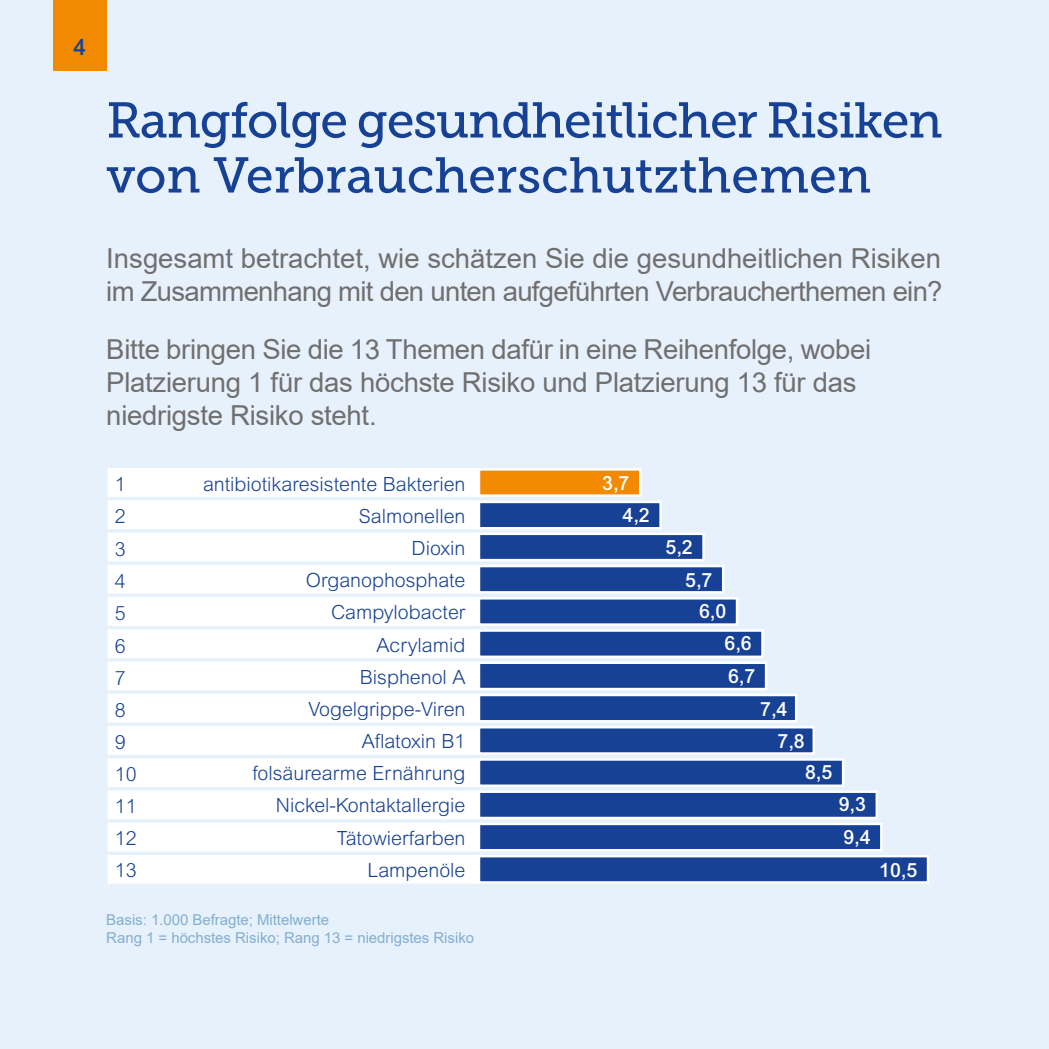
<style>
.page{position:relative;width:1049px;height:1049px;background:#e7f1fc}
.page>*{position:absolute;margin:0;border:0;box-sizing:border-box;transform-origin:0 0}
.t1{font:50px/55px "Museo Slab 500";letter-spacing:-.025em;color:#164194}
.t2{font:27.5px/33px "Arial";letter-spacing:-.01em;color:#706f6f}
.t3{font:500 22.5px "Arial MT Pro";color:#164194}
.t4{font:300 19.5px/32.2px "Arial MT Pro";color:#164194}
.t5{font:500 19.5px "Arial MT Pro";color:#fff}
.t6{font:15px/18px "Arial";letter-spacing:-.005em;color:#83afd0}
</style>
<div class="page">
<div style="left:109px;top:502px;width:369px;height:26px;background:#fff"></div>
<div style="left:108px;top:500px;width:372px;height:29px;border:2px solid #fff"></div>
<div style="left:479px;top:502px;width:181px;height:26px;background:#164194"></div>
<div style="left:478px;top:501px;width:184px;height:28px;border:2px solid #fff"></div>
<div style="left:109px;top:534px;width:369px;height:26px;background:#fff"></div>
<div style="left:108px;top:533px;width:372px;height:28px;border:2px solid #fff"></div>
<div style="left:479px;top:534px;width:224px;height:26px;background:#164194"></div>
<div style="left:478px;top:533px;width:227px;height:28px;border:2px solid #fff"></div>
<div style="left:109px;top:566px;width:369px;height:26px;background:#fff"></div>
<div style="left:108px;top:565px;width:372px;height:28px;border:2px solid #fff"></div>
<div style="left:479px;top:566px;width:244px;height:26px;background:#164194"></div>
<div style="left:478px;top:565px;width:246px;height:28px;border:2px solid #fff"></div>
<div style="left:109px;top:598px;width:369px;height:26px;background:#fff"></div>
<div style="left:108px;top:597px;width:372px;height:29px;border:2px solid #fff"></div>
<div style="left:479px;top:598px;width:258px;height:26px;background:#164194"></div>
<div style="left:478px;top:597px;width:260px;height:29px;border:2px solid #fff"></div>
<div style="left:109px;top:630px;width:369px;height:27px;background:#fff"></div>
<div style="left:108px;top:629px;width:372px;height:29px;border:2px solid #fff"></div>
<div style="left:479px;top:630px;width:283px;height:27px;background:#164194"></div>
<div style="left:478px;top:629px;width:286px;height:29px;border:2px solid #fff"></div>
<div style="left:109px;top:663px;width:369px;height:26px;background:#fff"></div>
<div style="left:108px;top:661px;width:372px;height:29px;border:2px solid #fff"></div>
<div style="left:479px;top:663px;width:287px;height:26px;background:#164194"></div>
<div style="left:478px;top:661px;width:289px;height:29px;border:2px solid #fff"></div>
<div style="left:109px;top:695px;width:370px;height:26px;background:#fff"></div>
<div style="left:108px;top:694px;width:372px;height:28px;border:2px solid #fff"></div>
<div style="left:479px;top:695px;width:317px;height:26px;background:#164194"></div>
<div style="left:478px;top:694px;width:319px;height:28px;border:2px solid #fff"></div>
<div style="left:109px;top:727px;width:370px;height:26px;background:#fff"></div>
<div style="left:108px;top:726px;width:372px;height:29px;border:2px solid #fff"></div>
<div style="left:479px;top:727px;width:335px;height:26px;background:#164194"></div>
<div style="left:478px;top:726px;width:337px;height:29px;border:2px solid #fff"></div>
<div style="left:109px;top:759px;width:370px;height:27px;background:#fff"></div>
<div style="left:108px;top:758px;width:372px;height:29px;border:2px solid #fff"></div>
<div style="left:479px;top:759px;width:364px;height:27px;background:#164194"></div>
<div style="left:478px;top:758px;width:366px;height:29px;border:2px solid #fff"></div>
<div style="left:109px;top:792px;width:370px;height:26px;background:#fff"></div>
<div style="left:108px;top:790px;width:372px;height:29px;border:2px solid #fff"></div>
<div style="left:479px;top:792px;width:398px;height:26px;background:#164194"></div>
<div style="left:478px;top:790px;width:400px;height:29px;border:2px solid #fff"></div>
<div style="left:109px;top:824px;width:370px;height:26px;background:#fff"></div>
<div style="left:108px;top:823px;width:372px;height:28px;border:2px solid #fff"></div>
<div style="left:479px;top:824px;width:402px;height:26px;background:#164194"></div>
<div style="left:478px;top:823px;width:404px;height:28px;border:2px solid #fff"></div>
<div style="left:109px;top:856px;width:370px;height:26px;background:#fff"></div>
<div style="left:108px;top:855px;width:372px;height:28px;border:2px solid #fff"></div>
<div style="left:479px;top:856px;width:449px;height:26px;background:#164194"></div>
<div style="left:478px;top:855px;width:451px;height:28px;border:2px solid #fff"></div>
<div style="left:109px;top:469px;width:369px;height:27px;background:#fff"></div>
<div style="left:108px;top:468px;width:372px;height:29px;border:2px solid #fff"></div>
<div style="left:479px;top:469px;width:161px;height:27px;background:#f18a00"></div>
<div style="left:478px;top:468px;width:163px;height:29px;border:2px solid #fff"></div>
<div style="left:53px;top:0;width:53px;height:71px;background:#f18a00"></div>
<p class="t3" style="left:74px;top:34px;width:14px">4</p>
<h1 class="t1" style="left:106px;top:93px;width:838px">Rangfolge gesundheitlicher Risiken von Verbraucherschutzthemen</h1>
<p class="t2" style="left:106px;top:242px;width:838px">Insgesamt betrachtet, wie schätzen Sie die gesundheitlichen Risiken im Zusammenhang mit den unten aufgeführten Verbraucherthemen ein?</p>
<p class="t2" style="left:106px;top:332px;width:766px">Bitte bringen Sie die 13 Themen dafür in eine Reihenfolge, wobei<br>Platzierung 1 für das höchste Risiko und Platzierung 13 für das niedrigste Risiko steht.</p>
<p class="t4" style="left:115px;top:468px;width:12px">1</p>
<p class="t4" style="left:203px;top:468px;width:264px">antibiotikaresistente Bakterien</p>
<p class="t5" style="left:602px;top:472px;width:29px">3,7</p>
<p class="t4" style="left:115px;top:501px;width:23px">2<br>3<br>4<br>5<br>6<br>7<br>8<br>9<br>10<br>11<br>12<br>13</p>
<p class="t4" style="left:359px;top:500px;width:108px">Salmonellen</p>
<p class="t5" style="left:623px;top:504px;width:29px">4,2</p>
<p class="t4" style="left:412px;top:532px;width:55px">Dioxin</p>
<p class="t5" style="left:665px;top:536px;width:29px">5,2</p>
<p class="t4" style="left:306px;top:565px;width:161px">Organophosphate</p>
<p class="t5" style="left:685px;top:568px;width:29px">5,7</p>
<p class="t4" style="left:331px;top:597px;width:136px">Campylobacter</p>
<p class="t5" style="left:699px;top:600px;width:29px">6,0</p>
<p class="t4" style="left:376px;top:629px;width:91px">Acrylamid</p>
<p class="t5" style="left:724px;top:632px;width:29px">6,6</p>
<p class="t4" style="left:360px;top:661px;width:107px">Bisphenol A</p>
<p class="t5" style="left:728px;top:664px;width:29px">6,7</p>
<p class="t4" style="left:309px;top:693px;width:158px">Vogelgrippe-Viren</p>
<p class="t5" style="left:760px;top:697px;width:29px">7,4</p>
<p class="t4" style="left:362px;top:725px;width:105px">Aflatoxin B1</p>
<p class="t5" style="left:778px;top:730px;width:29px">7,8</p>
<p class="t4" style="left:252px;top:758px;width:214px">folsäurearme Ernährung</p>
<p class="t5" style="left:805px;top:761px;width:29px">8,5</p>
<p class="t4" style="left:276px;top:790px;width:191px">Nickel-Kontaktallergie</p>
<p class="t5" style="left:839px;top:793px;width:29px">9,3</p>
<p class="t4" style="left:337px;top:822px;width:130px">Tätowierfarben</p>
<p class="t5" style="left:843px;top:825px;width:29px">9,4</p>
<p class="t4" style="left:367px;top:854px;width:99px">Lampenöle</p>
<p class="t5" style="left:879px;top:858px;width:39px">10,5</p>
<p class="t6" style="left:106px;top:910px;width:369px">Basis: 1.000 Befragte; Mittelwerte<br>Rang 1 = höchstes Risiko; Rang 13 = niedrigstes Risiko</p>
</div>
